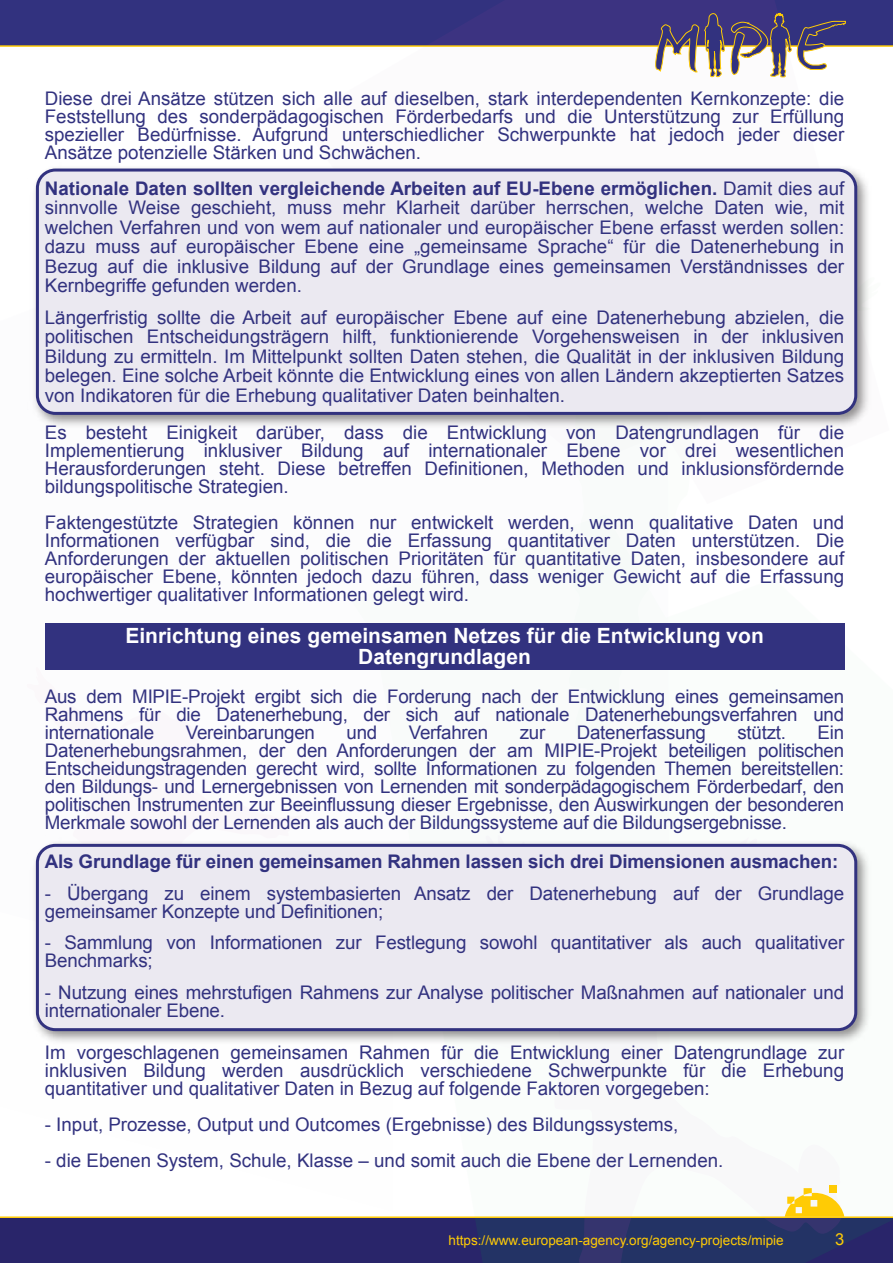
<style>
.page{position:relative;width:893px;height:1263px;background:#fff}
.page>*{position:absolute;margin:0;border:0;box-sizing:border-box;transform-origin:0 0}
.t1{font:700 21px/21px "Arial";color:#fff;text-align:center}
.t2{font:18.75px/18px "Arial";letter-spacing:-.01em;color:#32327f;text-align:justify}
.t3{font:700 18.75px "Arial";letter-spacing:-.01em;color:#32327f}
.t4{font:16.5px "Arial";color:#ffcb05}
.t5{font:13.5px "Arial";color:#ffcb05}
.s1{font-weight:700}
</style>
<div class="page">
<div style="left:0;top:0;width:893px;height:46px;background:#32327f"></div>
<div style="left:0;top:1217px;width:893px;height:46px;background:#29256a"></div>
<svg style="left:476px;top:1218px;width:366px;height:45px;fill:#233365"></svg>
<hr style="left:0;top:45px;width:893px;height:2px;background:#ffcb05">
<div style="left:829px;top:1185px;width:7px;height:7px;background:#ffcb05"></div>
<svg style="left:785px;top:1188px;width:59px;height:28px"></svg>
<hr style="left:0;top:1216px;width:893px;height:2px;background:#ffcb05">
<svg style="left:655px;top:12px;width:191px;height:66px"></svg>
<img style="left:34px;top:167px;width:835px;height:261px">
<div style="left:37px;top:170px;width:819px;height:243px;background:#ebe9f1;border-radius:18px"></div>
<div style="left:36px;top:169px;width:821px;height:246px;border:3px solid #32327f;border-radius:18px"></div>
<img style="left:34px;top:841px;width:835px;height:203px">
<div style="left:37px;top:845px;width:819px;height:185px;background:#ebe9f1;border-radius:18px"></div>
<div style="left:36px;top:844px;width:821px;height:187px;border:3px solid #32327f;border-radius:18px"></div>
<div style="left:45px;top:623px;width:799px;height:47px;background:#32327f"></div>
<p class="t2" style="left:45px;top:89px;width:801px">Diese drei Ansätze stützen sich alle auf dieselben, stark interdependenten Kernkonzepte: die Feststellung des sonderpädagogischen Förderbedarfs und die Unterstützung zur Erfüllung spezieller Bedürfnisse. Aufgrund unterschiedlicher Schwerpunkte hat jedoch jeder dieser Ansätze potenzielle Stärken und Schwächen.</p>
<p class="t2" style="left:45px;top:179px;width:801px;line-height:19.5px"><span class="s1">Nationale Daten sollten vergleichende Arbeiten auf EU-Ebene ermöglichen.</span> Damit dies auf sinnvolle Weise geschieht, muss mehr Klarheit darüber herrschen, welche Daten wie, mit welchen Verfahren und von wem auf nationaler und europäischer Ebene erfasst werden sollen: dazu muss auf europäischer Ebene eine „gemeinsame Sprache“ für die Datenerhebung in Bezug auf die inklusive Bildung auf der Grundlage eines gemeinsamen Verständnisses der Kernbegriffe gefunden werden.</p>
<p class="t2" style="left:45px;top:308px;width:801px;line-height:19.5px">Längerfristig sollte die Arbeit auf europäischer Ebene auf eine Datenerhebung abzielen, die politischen Entscheidungsträgern hilft, funktionierende Vorgehensweisen in der inklusiven Bildung zu ermitteln. Im Mittelpunkt sollten Daten stehen, die Qualität in der inklusiven Bildung belegen. Eine solche Arbeit könnte die Entwicklung eines von allen Ländern akzeptierten Satzes von Indikatoren für die Erhebung qualitativer Daten beinhalten.</p>
<p class="t2" style="left:45px;top:424px;width:801px">Es besteht Einigkeit darüber, dass die Entwicklung von Datengrundlagen für die Implementierung inklusiver Bildung auf internationaler Ebene vor drei wesentlichen Herausforderungen steht. Diese betreffen Definitionen, Methoden und inklusionsfördernde bildungspolitische Strategien.</p>
<p class="t2" style="left:45px;top:514px;width:801px">Faktengestützte Strategien können nur entwickelt werden, wenn qualitative Daten und Informationen verfügbar sind, die die Erfassung quantitativer Daten unterstützen. Die Anforderungen der aktuellen politischen Prioritäten für quantitative Daten, insbesondere auf europäischer Ebene, könnten jedoch dazu führen, dass weniger Gewicht auf die Erfassung hochwertiger qualitativer Informationen gelegt wird.</p>
<p class="t1" style="left:125px;top:626px;width:640px">Einrichtung eines gemeinsamen Netzes für die Entwicklung von<br>Datengrundlagen</p>
<p class="t2" style="left:45px;top:688px;width:801px">Aus dem MIPIE-Projekt ergibt sich die Forderung nach der Entwicklung eines gemeinsamen Rahmens für die Datenerhebung, der sich auf nationale Datenerhebungsverfahren und internationale</p>
<p class="t2" style="left:186px;top:724px;width:131px">Vereinbarungen</p>
<p class="t2" style="left:346px;top:724px;width:32px">und</p>
<p class="t2" style="left:409px;top:724px;width:81px">Verfahren</p>
<p class="t2" style="left:520px;top:724px;width:27px">zur</p>
<p class="t2" style="left:577px;top:724px;width:131px">Datenerfassung</p>
<p class="t2" style="left:737px;top:724px;width:50px">stützt.</p>
<p class="t2" style="left:45px;top:724px;width:801px;text-indent:773px">Ein Datenerhebungsrahmen, der den Anforderungen der am MIPIE-Projekt beteiligen politischen Entscheidungstragenden gerecht wird, sollte Informationen zu folgenden Themen bereitstellen: den Bildungs- und Lernergebnissen von Lernenden mit sonderpädagogischem Förderbedarf, den politischen Instrumenten zur Beeinflussung dieser Ergebnisse, den Auswirkungen der besonderen Merkmale sowohl der Lernenden als auch der Bildungssysteme auf die Bildungsergebnisse.</p>
<p class="t3" style="left:45px;top:849px;width:795px">Als Grundlage für einen gemeinsamen Rahmen lassen sich drei Dimensionen ausmachen:</p>
<p class="t2" style="left:45px;top:884px;width:801px">- Übergang zu einem systembasierten Ansatz der Datenerhebung auf der Grundlage gemeinsamer Konzepte und Definitionen;</p>
<p class="t2" style="left:45px;top:934px;width:801px">- Sammlung von Informationen zur Festlegung sowohl quantitativer als auch qualitativer<br>Benchmarks;</p>
<p class="t2" style="left:45px;top:983px;width:801px">- Nutzung eines mehrstufigen Rahmens zur Analyse politischer Maßnahmen auf nationaler und internationaler Ebene.</p>
<p class="t2" style="left:45px;top:1043px;width:801px">Im vorgeschlagenen gemeinsamen Rahmen für die Entwicklung einer Datengrundlage zur inklusiven Bildung werden ausdrücklich verschiedene Schwerpunkte für die Erhebung quantitativer und qualitativer Daten in Bezug auf folgende Faktoren vorgegeben:</p>
<p class="t2" style="left:45px;top:1115px;width:635px">- Input, Prozesse, Output und Outcomes (Ergebnisse) des Bildungssystems,</p>
<p class="t2" style="left:45px;top:1151px;width:680px">- die Ebenen System, Schule, Klasse – und somit auch die Ebene der Lernenden.</p>
<p class="t5" style="left:449px;top:1231px;width:337px">https://www.european-agency.org/agency-projects/mipie</p>
<p class="t4" style="left:835px;top:1228px;width:11px">3</p>
</div>
